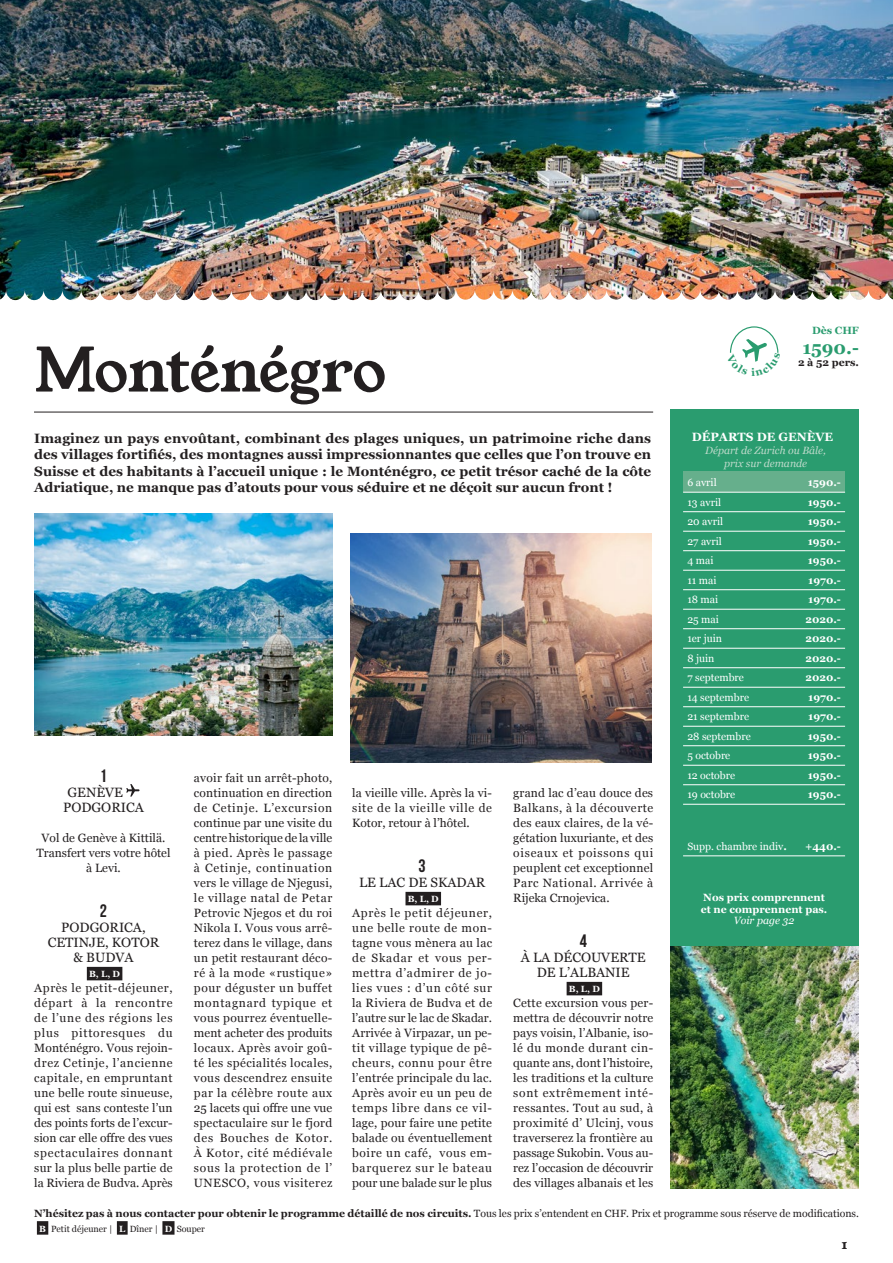
<style>
.page{position:relative;width:893px;height:1263px;background:#fff}
.page>*{position:absolute;margin:0;border:0;box-sizing:border-box;transform-origin:0 0}
.t1{font:60px "Young Serif";letter-spacing:-.01em;color:#231f20}
.t2{font:700 18px "Georgia";color:#2a9c6f}
.t3{font:18px "Bebas Neue";color:#231f20}
.t4{font:700 13.5px/16.2px "Georgia";color:#231f20;text-align:justify}
.t5{font:13.5px/15px "Georgia";color:#231f20;text-align:center}
.t6{font:13.05px "Young Serif";color:#231f20}
.t7{font:12px/15px "Georgia";letter-spacing:.015em;color:#231f20;text-align:justify}
.t8{font:700 12px "Georgia";color:#fff}
.t9{font:700 10.5px "Georgia";color:#231f20}
.t10{font:10.5px "Georgia";color:#fff}
.t11{font:700 10.5px/11.7px "Georgia";color:#fff}
.t12{font:italic 10.5px/12.6px "Georgia";color:#bedacb;text-align:center}
.t13{font:italic 10.5px "Georgia";color:#fff}
.t14{font:700 10.5px "Georgia";color:#2a9c6f}
.t15{font:9px "Georgia";color:#231f20}
.t16{font:700 9px "Georgia";color:#fff}
.s1{font-weight:700}
.s2{font-weight:400}
.s3{font-weight:700;color:#fff}
</style>
<div class="page">
<hr style="left:34px;top:412px;width:619px;height:1px;background:#231f20">
<div style="left:37px;top:1221px;width:11px;height:14px;background:#231f20"></div>
<div style="left:117px;top:1221px;width:11px;height:14px;background:#231f20"></div>
<div style="left:162px;top:1221px;width:13px;height:14px;background:#231f20"></div>
<div style="left:670px;top:409px;width:189px;height:538px;background:#2a9c6f"></div>
<img style="left:465px;top:0;width:428px;height:300px">
<img style="left:0;top:0;width:465px;height:300px">
<div style="left:405px;top:892px;width:36px;height:13px;background:#231f20"></div>
<div style="left:87px;top:967px;width:35px;height:13px;background:#231f20"></div>
<svg style="left:126px;top:784px;width:14px;height:13px"></svg>
<div style="left:683px;top:472px;width:162px;height:20px;background:#66af8c"></div>
<hr style="left:683px;top:492px;width:162px;height:1px;background:#fff">
<hr style="left:683px;top:511px;width:162px;height:1px;background:#fff">
<hr style="left:683px;top:531px;width:162px;height:1px;background:#fff">
<hr style="left:683px;top:550px;width:162px;height:1px;background:#fff">
<hr style="left:683px;top:570px;width:162px;height:1px;background:#fff">
<hr style="left:683px;top:589px;width:162px;height:1px;background:#fff">
<hr style="left:683px;top:609px;width:162px;height:1px;background:#fff">
<hr style="left:683px;top:628px;width:162px;height:1px;background:#fff">
<hr style="left:683px;top:648px;width:162px;height:1px;background:#fff">
<hr style="left:683px;top:667px;width:162px;height:1px;background:#fff">
<hr style="left:683px;top:687px;width:162px;height:1px;background:#fff">
<hr style="left:683px;top:706px;width:162px;height:1px;background:#fff">
<hr style="left:683px;top:726px;width:162px;height:1px;background:#fff">
<hr style="left:683px;top:745px;width:162px;height:1px;background:#fff">
<hr style="left:683px;top:765px;width:162px;height:1px;background:#fff">
<hr style="left:683px;top:784px;width:162px;height:1px;background:#fff">
<hr style="left:683px;top:804px;width:162px;height:1px;background:#fff">
<hr style="left:683px;top:855px;width:162px;height:1px;background:#fff">
<div style="left:567px;top:982px;width:35px;height:13px;background:#231f20"></div>
<img style="left:34px;top:513px;width:298px;height:223px">
<img style="left:351px;top:533px;width:301px;height:230px">
<img style="left:670px;top:947px;width:189px;height:241px">
<svg style="left:730px;top:326px;width:49px;height:36px"></svg>
<h1 class="t1" style="left:34px;top:329px;width:354px">Monténégro</h1>
<p class="t4" style="left:34px;top:430px;width:618px">Imaginez un pays envoûtant, combinant des plages uniques, un patrimoine riche dans des villages fortifiés, des montagnes aussi impressionnantes que celles que l’on trouve en Suisse et des habitants à l’accueil unique : le Monténégro, ce petit trésor caché de la côte Adriatique, ne manque pas d’atouts pour vous séduire et ne déçoit sur aucun front !</p>
<h2 class="t3" style="left:100px;top:765px;width:9px">1</h2>
<p class="t5" style="left:63px;top:784px;width:82px;text-align:left;text-indent:4px">GENÈVE<br>PODGORICA</p>
<p class="t7" style="left:36px;top:829px;width:136px;text-align:center">Vol de Genève à Kittilä.<br>Transfert vers votre hôtel à Levi.</p>
<h2 class="t3" style="left:100px;top:900px;width:9px">2</h2>
<p class="t5" style="left:48px;top:919px;width:113px">PODGORICA,<br>CETINJE, KOTOR &amp; BUDVA</p>
<p class="t16" style="left:89px;top:967px;width:32px">B, L, D</p>
<p class="t7" style="left:34px;top:979px;width:140px">Après le petit-déjeuner, départ à la rencontre de l’une des régions les plus pittoresques du Monténégro. Vous rejoin&shy;drez Cetinje, l’ancienne capitale, en empruntant une belle route sinueuse, qui est sans conteste l’un des points forts de l’excur&shy;sion car elle offre des vues spectaculaires donnant sur la plus belle partie de la Riviera de Budva. Après</p>
<p class="t7" style="left:194px;top:769px;width:140px">avoir fait un arrêt-photo, continuation en direction de Cetinje. L’excursion continue par une visite du centre historique de la ville à pied. Après le passage à Cetinje, continuation vers le village de Njegusi, le village natal de Petar Petrovic Njegos et du roi Nikola I. Vous vous arrê&shy;terez dans le village, dans un petit restaurant déco&shy;ré à la mode «rustique» pour déguster un buffet montagnard typique et vous pourrez éventuelle&shy;ment acheter des produits locaux. Après avoir goû&shy;té les spécialités locales, vous descendrez ensuite par la célèbre route aux 25 lacets qui offre une vue spectaculaire sur le fjord des Bouches de Kotor.<br>À Kotor, cité médiévale sous la protection de l’ UNESCO, vous visiterez</p>
<p class="t7" style="left:352px;top:784px;width:141px">la vieille ville. Après la vi&shy;site de la vieille ville de Kotor, retour à l’hôtel.</p>
<h2 class="t3" style="left:419px;top:855px;width:9px">3</h2>
<p class="t5" style="left:359px;top:874px;width:128px">LE LAC DE SKADAR</p>
<p class="t16" style="left:408px;top:892px;width:32px">B, L, D</p>
<p class="t7" style="left:352px;top:904px;width:141px">Après le petit déjeuner, une belle route de mon&shy;tagne vous mènera au lac de Skadar et vous per&shy;mettra d’admirer de jo&shy;lies vues : d’un côté sur la Riviera de Budva et de l’autre sur le lac de Skadar.<br>Arrivée à Virpazar, un pe&shy;tit village typique de pê&shy;cheurs, connu pour être l’entrée principale du lac.<br>Après avoir eu un peu de temps libre dans ce vil&shy;lage, pour faire une petite balade ou éventuellement boire un café, vous em&shy;barquerez sur le bateau pour une balade sur le plus</p>
<p class="t7" style="left:513px;top:784px;width:141px">grand lac d’eau douce des Balkans, à la découverte des eaux claires, de la vé&shy;gétation luxuriante, et des oiseaux et poissons qui peuplent cet exceptionnel Parc National. Arrivée à Rijeka Crnojevica.</p>
<h2 class="t3" style="left:580px;top:930px;width:9px">4</h2>
<p class="t5" style="left:521px;top:949px;width:127px">À LA DÉCOUVERTE<br>DE L’ALBANIE</p>
<p class="t16" style="left:569px;top:982px;width:32px">B, L, D</p>
<p class="t7" style="left:513px;top:994px;width:141px">Cette excursion vous per&shy;mettra de découvrir notre pays voisin, l’Albanie, iso&shy;lé du monde durant cin&shy;quante ans, dont l’histoire, les traditions et la culture sont extrêmement inté&shy;ressantes. Tout au sud, à proximité d’ Ulcinj, vous traverserez la frontière au passage Sukobin. Vous au&shy;rez l’occasion de découvrir des villages albanais et les</p>
<p class="t14" style="left:812px;top:323px;width:48px">Dès CHF</p>
<h2 class="t2" style="left:802px;top:334px;width:58px">1590.-</h2>
<p class="t9" style="left:798px;top:355px;width:62px">2 à 52 pers.</p>
<p class="t8" style="left:692px;top:428px;width:143px">DÉPARTS DE GENÈVE</p>
<p class="t12" style="left:705px;top:444px;width:122px">Départ de Zurich ou Bâle, prix sur demande</p>
<p class="t10" style="left:687px;top:475px;width:31px">6 avril</p>
<p class="t11" style="left:808px;top:476px;width:35px">1590.-</p>
<p class="t10" style="left:687px;top:494px;width:35px">13 avril</p>
<p class="t11" style="left:808px;top:495px;width:35px">1950.-</p>
<p class="t10" style="left:687px;top:514px;width:37px">20 avril</p>
<p class="t11" style="left:808px;top:515px;width:35px">1950.-</p>
<p class="t10" style="left:687px;top:533px;width:36px">27 avril</p>
<p class="t11" style="left:808px;top:534px;width:35px">1950.-</p>
<p class="t10" style="left:687px;top:553px;width:28px">4 mai</p>
<p class="t11" style="left:808px;top:554px;width:35px">1950.-</p>
<p class="t10" style="left:687px;top:572px;width:31px">11 mai</p>
<p class="t11" style="left:808px;top:573px;width:34px">1970.-</p>
<p class="t10" style="left:687px;top:592px;width:32px">18 mai</p>
<p class="t11" style="left:808px;top:593px;width:34px">1970.-</p>
<p class="t10" style="left:687px;top:611px;width:33px">25 mai</p>
<p class="t11" style="left:805px;top:612px;width:37px">2020.-</p>
<p class="t10" style="left:687px;top:631px;width:36px">1er juin</p>
<p class="t11" style="left:805px;top:632px;width:37px">2020.-</p>
<p class="t10" style="left:687px;top:650px;width:29px">8 juin</p>
<p class="t11" style="left:805px;top:651px;width:37px">2020.-</p>
<p class="t10" style="left:687px;top:670px;width:58px">7 septembre</p>
<p class="t11" style="left:805px;top:671px;width:37px">2020.-</p>
<p class="t10" style="left:687px;top:689px;width:63px">14 septembre</p>
<p class="t11" style="left:808px;top:690px;width:34px">1970.-</p>
<p class="t10" style="left:687px;top:709px;width:63px">21 septembre</p>
<p class="t11" style="left:808px;top:710px;width:34px">1970.-</p>
<p class="t10" style="left:687px;top:728px;width:65px">28 septembre</p>
<p class="t11" style="left:808px;top:729px;width:35px">1950.-</p>
<p class="t10" style="left:687px;top:748px;width:45px">5 octobre</p>
<p class="t11" style="left:808px;top:749px;width:35px">1950.-</p>
<p class="t10" style="left:687px;top:767px;width:49px">12 octobre</p>
<p class="t11" style="left:808px;top:768px;width:35px">1950.-</p>
<p class="t10" style="left:687px;top:787px;width:49px">19 octobre</p>
<p class="t11" style="left:808px;top:788px;width:35px">1950.-</p>
<p class="t10" style="left:687px;top:838px;width:101px">Supp. chambre indiv<span class="s1">.</span></p>
<p class="t11" style="left:805px;top:840px;width:37px">+440.-</p>
<p class="t11" style="left:701px;top:891px;width:128px">Nos prix comprennent et ne comprennent pas.</p>
<p class="t13" style="left:734px;top:913px;width:62px">Voir page 32</p>
<p class="t9" style="left:34px;top:1205px;width:826px">N’hésitez pas à nous contacter pour obtenir le programme détaillé de nos circuits. <span class="s2">Tous les prix s’entendent en CHF. Prix et programme sous réserve de modifications.</span></p>
<p class="t15" style="left:39px;top:1222px;width:167px"><span class="s3">B</span> Petit déjeuner | <span class="s3">L</span> Dîner | <span class="s3">D</span> Souper</p>
<p class="t6" style="left:842px;top:1235px;width:7px">1</p>
</div>
